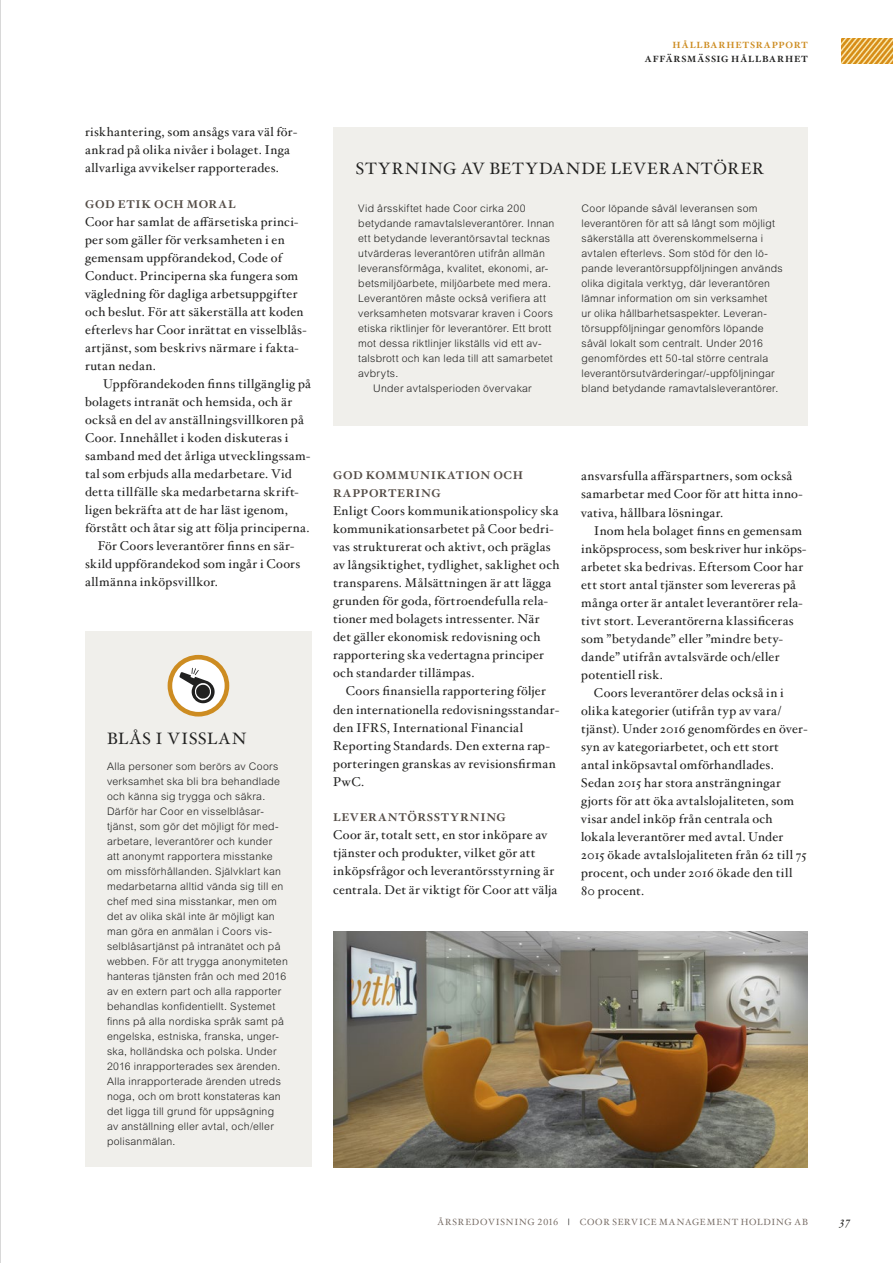
<style>
.page{position:relative;width:893px;height:1263px;background:#fff}
.page>*{position:absolute;margin:0;border:0;box-sizing:border-box;transform-origin:0 0}
.t1{font:16.5px "Hoefler Txt";letter-spacing:.06em;color:#212120}
.t2{font:12.75px/18px "Hoefler Txt";letter-spacing:.025em;color:#212120}
.t3{font:italic 12px "Hoefler Txt";color:#212120}
.t4{font:700 11.25px/18px "Hoefler Txt";letter-spacing:.065em;color:#544c46}
.t5{font:300 10.5px/15px "Arial MT Std";letter-spacing:.025em;color:#212120}
.t6{font:9px "Hoefler Txt";letter-spacing:.085em;color:#756a63}
.t7{font:700 9px "Hoefler Txt";letter-spacing:.095em;color:#212120}
.t8{font:700 9px "Hoefler Txt";letter-spacing:.09em;color:#cd8c21}
.s1{font-weight:700;color:#212120}
</style>
<div class="page">
<div style="left:85px;top:631px;width:227px;height:536px;background:#f0efeb"></div>
<div style="left:333px;top:128px;width:475px;height:298px;background:#f0efeb"></div>
<svg style="left:168px;top:655px;width:61px;height:61px"></svg>
<img style="left:333px;top:931px;width:475px;height:236px">
<hr style="left:0;top:0;width:1px;height:1263px;background:#212120">
<img style="left:842px;top:38px;width:51px;height:26px">
<p class="t8" style="left:673px;top:38px;width:137px">HÅLLBARHETSRAPPORT</p>
<p class="t7" style="left:645px;top:52px;width:164px">AFFÄRSMÄSSIG HÅLLBARHET</p>
<p class="t2" style="left:85px;top:122px;width:214px">riskhantering, som ansågs vara väl för&shy;ankrad på olika nivåer i bolaget. Inga allvarliga avvikelser rapporterades.</p>
<p class="t4" style="left:85px;top:195px;width:152px">GOD ETIK OCH MORAL</p>
<p class="t2" style="left:85px;top:212px;width:223px">Coor har samlat de affärsetiska princi&shy;per som gäller för verksamheten i en gemensam uppförandekod, Code of Conduct. Principerna ska fungera som vägledning för dagliga arbetsuppgifter och beslut. För att säkerställa att koden efterlevs har Coor inrättat en visselblås&shy;artjänst, som beskrivs närmare i fakta&shy;rutan nedan.</p>
<p class="t2" style="left:103px;top:375px;width:209px">Uppförandekoden finns tillgänglig på</p>
<p class="t2" style="left:85px;top:393px;width:209px">bolagets intranät och hemsida, och är</p>
<p class="t2" style="left:85px;top:411px;width:220px">också en del av anställningsvillkoren på</p>
<p class="t2" style="left:85px;top:429px;width:205px">Coor. Innehållet i koden diskuteras i</p>
<p class="t2" style="left:85px;top:447px;width:227px">samband med det årliga utvecklingssam-</p>
<p class="t2" style="left:85px;top:465px;width:208px">tal som erbjuds alla medarbetare. Vid</p>
<p class="t2" style="left:85px;top:483px;width:215px">detta tillfälle ska medarbetarna skrift-</p>
<p class="t2" style="left:85px;top:501px;width:204px">ligen bekräfta att de har läst igenom,</p>
<p class="t2" style="left:85px;top:519px;width:226px">förstått och åtar sig att följa principerna.</p>
<p class="t2" style="left:98px;top:537px;width:198px">För Coors leverantörer finns en sär-</p>
<p class="t2" style="left:85px;top:555px;width:217px">skild uppförandekod som ingår i Coors</p>
<p class="t2" style="left:85px;top:573px;width:135px">allmänna inköpsvillkor.</p>
<p class="t1" style="left:107px;top:726px;width:141px">BLÅS I VISSLAN</p>
<p class="t5" style="left:107px;top:758px;width:182px">Alla personer som berörs av Coors verksamhet ska bli bra behandlade och känna sig trygga och säkra.<br>Därför har Coor en visselblåsar&shy;tjänst, som gör det möjligt för med&shy;arbetare, leverantörer och kunder<br>att anonymt rapportera misstanke om missförhållanden. Självklart kan medarbetarna alltid vända sig till en chef med sina misstankar, men om det av olika skäl inte är möjligt kan man göra en anmälan i Coors vis&shy;selblåsartjänst på intranätet och på webben. För att trygga anonymiteten hanteras tjänsten från och med 2016 av en extern part och alla rapporter behandlas konfidentiellt. Systemet finns på alla nordiska språk samt på engelska, estniska, franska, unger&shy;ska, holländska och polska. Under 2016 inrapporterades sex ärenden.<br>Alla inrapporterade ärenden utreds noga, och om brott konstateras kan det ligga till grund för uppsägning av anställning eller avtal, och/eller polisanmälan.</p>
<p class="t1" style="left:356px;top:157px;width:410px">STYRNING AV BETYDANDE LEVERANTÖRER</p>
<p class="t5" style="left:358px;top:201px;width:169px">Vid årsskiftet hade Coor cirka 200</p>
<p class="t5" style="left:358px;top:216px;width:198px">betydande ramavtalsleverantörer. Innan</p>
<p class="t5" style="left:358px;top:231px;width:193px">ett betydande leverantörsavtal tecknas</p>
<p class="t5" style="left:358px;top:246px;width:188px">utvärderas leverantören utifrån allmän</p>
<p class="t5" style="left:358px;top:261px;width:192px">leveransförmåga, kvalitet, ekonomi, ar-</p>
<p class="t5" style="left:358px;top:276px;width:194px">betsmiljöarbete, miljöarbete med mera.</p>
<p class="t5" style="left:358px;top:291px;width:189px">Leverantören måste också verifiera att</p>
<p class="t5" style="left:358px;top:306px;width:196px">verksamheten motsvarar kraven i Coors</p>
<p class="t5" style="left:358px;top:321px;width:195px">etiska riktlinjer för leverantörer. Ett brott</p>
<p class="t5" style="left:358px;top:336px;width:185px">mot dessa riktlinjer likställs vid ett av-</p>
<p class="t5" style="left:358px;top:351px;width:196px">talsbrott och kan leda till att samarbetet</p>
<p class="t5" style="left:358px;top:366px;width:42px">avbryts.</p>
<p class="t5" style="left:373px;top:381px;width:160px">Under avtalsperioden övervakar</p>
<p class="t5" style="left:581px;top:201px;width:203px">Coor löpande såväl leveransen som leverantören för att så långt som möjligt säkerställa att överenskommelserna i avtalen efterlevs. Som stöd för den lö&shy;pande leverantörsuppföljningen används olika digitala verktyg, där leverantören lämnar information om sin verksamhet<br>ur olika hållbarhetsaspekter. Leveran&shy;törsuppföljningar genomförs löpande såväl lokalt som centralt. Under 2016 genomfördes ett 50-tal större centrala leverantörsutvärderingar/-uppföljningar bland betydande ramavtalsleverantörer.</p>
<p class="t4" style="left:333px;top:466px;width:191px">GOD KOMMUNIKATION OCH<br>RAPPORTERING</p>
<p class="t2" style="left:333px;top:502px;width:228px">Enligt Coors kommunikationspolicy ska kommunikationsarbetet på Coor bedri&shy;vas strukturerat och aktivt, och präglas av långsiktighet, tydlighet, saklighet och transparens. Målsättningen är att lägga grunden för goda, förtroendefulla rela&shy;tioner med bolagets intressenter. När det gäller ekonomisk redovisning och rapportering ska vedertagna principer och standarder tillämpas.</p>
<p class="t2" style="left:333px;top:682px;width:228px;text-indent:13px">Coors finansiella rapportering följer den internationella redovisningsstandar&shy;den IFRS, International Financial Reporting Standards. Den externa rap&shy;porteringen granskas av revisionsfirman PwC.</p>
<p class="t4" style="left:333px;top:808px;width:174px">LEVERANTÖRSSTYRNING</p>
<p class="t2" style="left:333px;top:826px;width:226px">Coor är, totalt sett, en stor inköpare av tjänster och produkter, vilket gör att inköpsfrågor och leverantörsstyrning är centrala. Det är viktigt för Coor att välja</p>
<p class="t2" style="left:581px;top:467px;width:223px">ansvarsfulla affärspartners, som också samarbetar med Coor för att hitta inno&shy;vativa, hållbara lösningar.</p>
<p class="t2" style="left:594px;top:521px;width:210px">Inom hela bolaget finns en gemensam</p>
<p class="t2" style="left:581px;top:539px;width:227px">inköpsprocess, som beskriver hur inköps-</p>
<p class="t2" style="left:581px;top:557px;width:224px">arbetet ska bedrivas. Eftersom Coor har</p>
<p class="t2" style="left:581px;top:575px;width:216px">ett stort antal tjänster som levereras på</p>
<p class="t2" style="left:581px;top:593px;width:223px">många orter är antalet leverantörer rela-</p>
<p class="t2" style="left:581px;top:611px;width:214px">tivt stort. Leverantörerna klassificeras</p>
<p class="t2" style="left:581px;top:629px;width:203px">som ”betydande” eller ”mindre bety-</p>
<p class="t2" style="left:581px;top:647px;width:200px">dande” utifrån avtalsvärde och/eller</p>
<p class="t2" style="left:581px;top:665px;width:83px">potentiell risk.</p>
<p class="t2" style="left:594px;top:683px;width:191px">Coors leverantörer delas också in i</p>
<p class="t2" style="left:581px;top:701px;width:201px">olika kategorier (utifrån typ av vara/</p>
<p class="t2" style="left:581px;top:719px;width:228px">tjänst). Under 2016 genomfördes en över-</p>
<p class="t2" style="left:581px;top:737px;width:199px">syn av kategoriarbetet, och ett stort</p>
<p class="t2" style="left:581px;top:755px;width:194px">antal inköpsavtal omförhandlades.</p>
<p class="t2" style="left:581px;top:773px;width:201px">Sedan 2015 har stora ansträngningar</p>
<p class="t2" style="left:581px;top:791px;width:214px">gjorts för att öka avtalslojaliteten, som</p>
<p class="t2" style="left:581px;top:809px;width:193px">visar andel inköp från centrala och</p>
<p class="t2" style="left:581px;top:827px;width:204px">lokala leverantörer med avtal. Under</p>
<p class="t2" style="left:581px;top:845px;width:227px">2015 ökade avtalslojaliteten från 62 till 75</p>
<p class="t2" style="left:581px;top:863px;width:213px">procent, och under 2016 ökade den till</p>
<p class="t2" style="left:581px;top:881px;width:65px">80 procent.</p>
<p class="t6" style="left:437px;top:1215px;width:372px">ÅRSREDOVISNING 2016 <span class="s1">|</span> COOR SERVICE MANAGEMENT HOLDING AB</p>
<p class="t3" style="left:840px;top:1213px;width:12px">37</p>
</div>
